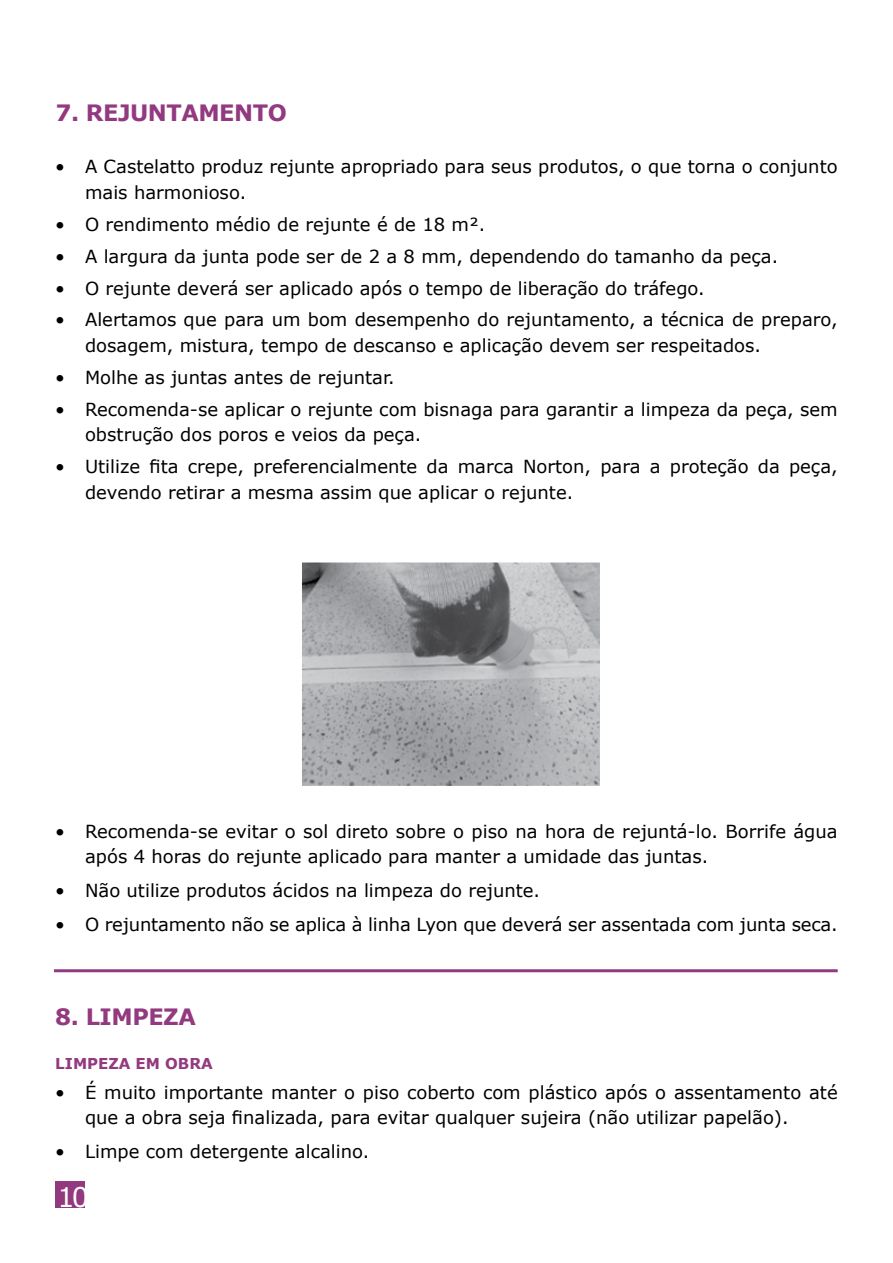
<style>
.page{position:relative;width:893px;height:1263px;background:#fff}
.page>*{position:absolute;margin:0;border:0;box-sizing:border-box;transform-origin:0 0}
.t1{font:27px "Verdana";color:#fff}
.t2{font:700 22.5px "Verdana";letter-spacing:-.02em;color:#93397f}
.t3{font:18px/25.5px "Verdana";color:#000}
.t4{font:700 15px "Verdana";color:#93397f}
</style>
<div class="page">
<div style="left:55px;top:1181px;width:30px;height:27px;background:#93397f"></div>
<hr style="left:54px;top:969px;width:784px;height:3px;background:#93397f">
<img style="left:302px;top:562px;width:298px;height:224px">
<p class="t2" style="left:56px;top:97px;width:233px">7. REJUNTAMENTO</p>
<p class="t3" style="left:85px;top:154px;width:754px;text-indent:-30px">• A Castelatto produz rejunte apropriado para seus produtos, o que torna o conjunto mais harmonioso.</p>
<p class="t3" style="left:55px;top:211px;width:432px">• O rendimento médio de rejunte é de 18 m².</p>
<p class="t3" style="left:55px;top:243px;width:724px">• A largura da junta pode ser de 2 a 8 mm, dependendo do tamanho da peça.</p>
<p class="t3" style="left:55px;top:275px;width:651px">• O rejunte deverá ser aplicado após o tempo de liberação do tráfego.</p>
<p class="t3" style="left:85px;top:307px;width:754px;text-indent:-30px">• Alertamos que para um bom desempenho do rejuntamento, a técnica de preparo, dosagem, mistura, tempo de descanso e aplicação devem ser respeitados.</p>
<p class="t3" style="left:55px;top:364px;width:341px">• Molhe as juntas antes de rejuntar.</p>
<p class="t3" style="left:85px;top:396px;width:754px;text-indent:-30px">• Recomenda-se aplicar o rejunte com bisnaga para garantir a limpeza da peça, sem obstrução dos poros e veios da peça.</p>
<p class="t3" style="left:85px;top:454px;width:754px;text-indent:-30px">• Utilize fita crepe, preferencialmente da marca Norton, para a proteção da peça, devendo retirar a mesma assim que aplicar o rejunte.</p>
<p class="t3" style="left:85px;top:818px;width:754px;text-indent:-30px">• Recomenda-se evitar o sol direto sobre o piso na hora de rejuntá-lo. Borrife água após 4 horas do rejunte aplicado para manter a umidade das juntas.</p>
<p class="t3" style="left:55px;top:878px;width:486px">• Não utilize produtos ácidos na limpeza do rejunte.</p>
<p class="t3" style="left:55px;top:912px;width:784px">• O rejuntamento não se aplica à linha Lyon que deverá ser assentada com junta seca.</p>
<p class="t2" style="left:55px;top:1001px;width:142px">8. LIMPEZA</p>
<p class="t4" style="left:55px;top:1053px;width:159px">LIMPEZA EM OBRA</p>
<p class="t3" style="left:85px;top:1079px;width:754px;text-indent:-30px">• É muito importante manter o piso coberto com plástico após o assentamento até que a obra seja finalizada, para evitar qualquer sujeira (não utilizar papelão).</p>
<p class="t3" style="left:55px;top:1139px;width:316px">• Limpe com detergente alcalino.</p>
<h1 class="t1" style="left:57px;top:1178px;width:33px">10</h1>
</div>
